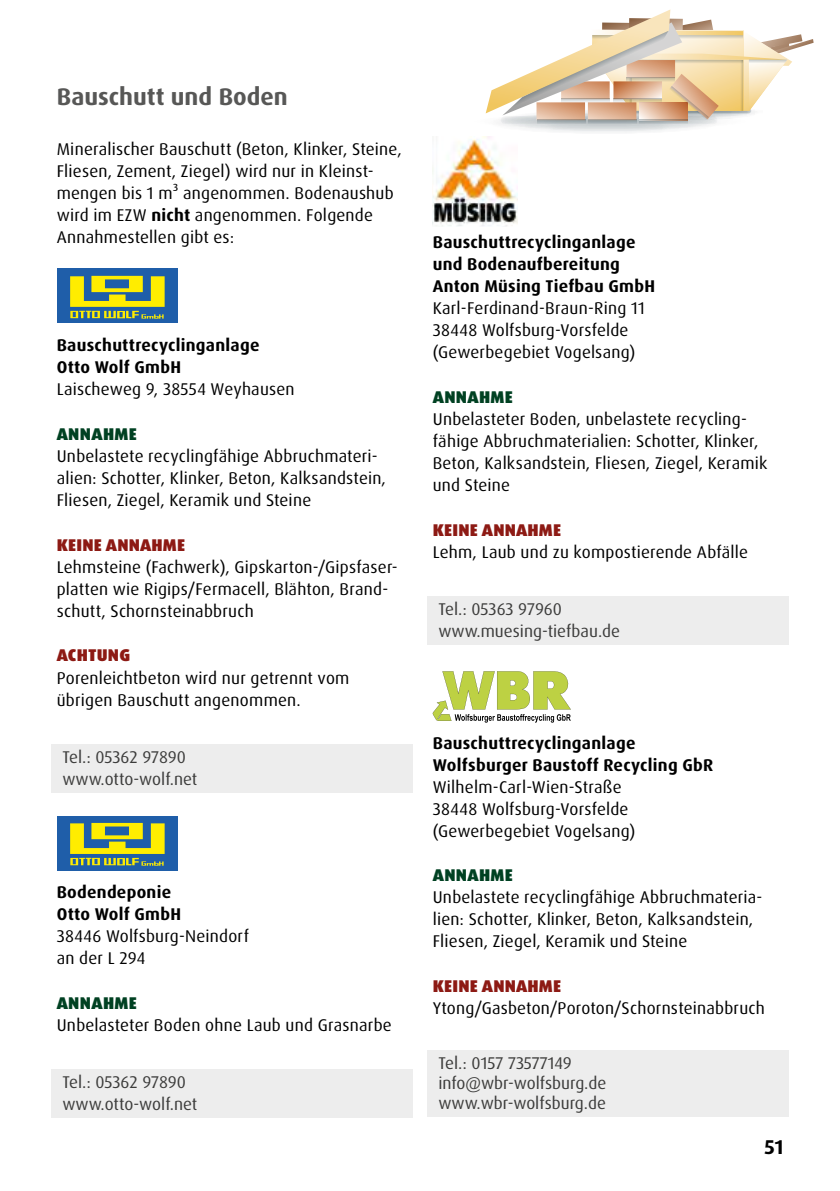
<style>
.page{position:relative;width:840px;height:1191px;background:#fff}
.page>*{position:absolute;margin:0;border:0;box-sizing:border-box;transform-origin:0 0}
.t1{font:700 24px "Dax OT";color:#575756}
.t2{font:700 20px "Dax OT";color:#000}
.t3{font:17px/22px "Dax Pro";letter-spacing:.015em;color:#000}
.t4{font:700 17px/22px "Dax OT";letter-spacing:.015em;color:#000}
.t5{font:17px/22px "Dax Pro";color:#3c3c3b}
.t6{font:900 17px "Dax OT";letter-spacing:.01em;color:#8d1a14}
.t7{font:900 17px "Dax OT";letter-spacing:.02em;color:#004122}
.s1{font-family:"Dax OT";font-weight:700}
</style>
<div class="page">
<div style="left:51px;top:744px;width:361px;height:48px;background:#ededed"></div>
<div style="left:51px;top:1069px;width:361px;height:49px;background:#ededed"></div>
<div style="left:57px;top:269px;width:120px;height:54px;background:#1f5ea9"></div>
<svg style="left:70px;top:276px;width:94px;height:43px"></svg>
<div style="left:57px;top:815px;width:120px;height:55px;background:#1f5ea9"></div>
<svg style="left:70px;top:823px;width:94px;height:42px"></svg>
<div style="left:427px;top:596px;width:361px;height:48px;background:#ededed"></div>
<div style="left:427px;top:1050px;width:361px;height:67px;background:#ededed"></div>
<img style="left:432px;top:136px;width:85px;height:90px">
<svg style="left:432px;top:671px;width:138px;height:51px"></svg>
<svg style="left:486px;top:113px;width:236px;height:21px"></svg>
<svg style="left:472px;top:114px;width:276px;height:15px"></svg>
<svg style="left:500px;top:116px;width:217px;height:8px"></svg>
<svg style="left:485px;top:9px;width:328px;height:112px"></svg>
<svg style="left:626px;top:77px;width:48px;height:6px"></svg>
<svg style="left:639px;top:119px;width:48px;height:6px"></svg>
<svg style="left:587px;top:119px;width:49px;height:6px"></svg>
<svg style="left:536px;top:119px;width:49px;height:6px"></svg>
<h1 class="t1" style="left:57px;top:81px;width:232px">Bauschutt und Boden</h1>
<p class="t3" style="left:57px;top:138px;width:346px">Mineralischer Bauschutt (Beton, Klinker, Steine, Fliesen, Zement, Ziegel) wird nur in Kleinst&shy;mengen bis 1 m³ angenommen. Bodenaushub wird im EZW <span class="s1">nicht</span> angenommen. Folgende Annahmestellen gibt es:</p>
<p class="t4" style="left:57px;top:335px;width:204px">Bauschuttrecyclinganlage<br>Otto Wolf GmbH</p>
<p class="t3" style="left:57px;top:378px;width:239px">Laischeweg 9, 38554 Weyhausen</p>
<p class="t7" style="left:57px;top:423px;width:82px">ANNAHME</p>
<p class="t3" style="left:57px;top:445px;width:330px">Unbelastete recyclingfähige Abbruchmateri&shy;alien: Schotter, Klinker, Beton, Kalksandstein,<br>Fliesen, Ziegel, Keramik und Steine</p>
<p class="t6" style="left:57px;top:534px;width:130px">KEINE ANNAHME</p>
<p class="t3" style="left:57px;top:556px;width:342px">Lehmsteine (Fachwerk), Gipskarton-/Gipsfaser&shy;platten wie Rigips/Fermacell, Blähton, Brand&shy;schutt, Schornsteinabbruch</p>
<p class="t6" style="left:57px;top:644px;width:75px">ACHTUNG</p>
<p class="t3" style="left:57px;top:666px;width:294px">Porenleichtbeton wird nur getrennt vom übrigen Bauschutt angenommen.</p>
<p class="t5" style="left:62px;top:746px;width:136px">Tel.: 05362 97890 www.otto-wolf.net</p>
<p class="t4" style="left:57px;top:881px;width:126px">Bodendeponie<br>Otto Wolf GmbH</p>
<p class="t3" style="left:57px;top:925px;width:194px">38446 Wolfsburg-Neindorf an der L 294</p>
<p class="t7" style="left:57px;top:992px;width:82px">ANNAHME</p>
<p class="t3" style="left:57px;top:1014px;width:336px">Unbelasteter Boden ohne Laub und Grasnarbe</p>
<p class="t5" style="left:62px;top:1071px;width:136px">Tel.: 05362 97890 www.otto-wolf.net</p>
<p class="t4" style="left:432px;top:231px;width:224px">Bauschuttrecyclinganlage und Bodenaufbereitung<br>Anton Müsing Tiefbau GmbH</p>
<p class="t3" style="left:432px;top:297px;width:213px">Karl-Ferdinand-Braun-Ring 11<br>38448 Wolfsburg-Vorsfelde (Gewerbegebiet Vogelsang)</p>
<p class="t7" style="left:432px;top:386px;width:82px">ANNAHME</p>
<p class="t3" style="left:432px;top:408px;width:336px">Unbelasteter Boden, unbelastete recycling&shy;fähige Abbruchmaterialien: Schotter, Klinker, Beton, Kalksandstein, Fliesen, Ziegel, Keramik und Steine</p>
<p class="t6" style="left:432px;top:519px;width:130px">KEINE ANNAHME</p>
<p class="t3" style="left:432px;top:541px;width:317px">Lehm, Laub und zu kompostierende Abfälle</p>
<p class="t5" style="left:438px;top:598px;width:183px">Tel.: 05363 97960 www.muesing-tiefbau.de</p>
<p class="t4" style="left:432px;top:732px;width:282px">Bauschuttrecyclinganlage<br>Wolfsburger Baustoff Recycling GbR</p>
<p class="t3" style="left:432px;top:776px;width:204px">Wilhelm-Carl-Wien-Straße<br>38448 Wolfsburg-Vorsfelde (Gewerbegebiet Vogelsang)</p>
<p class="t7" style="left:432px;top:864px;width:82px">ANNAHME</p>
<p class="t3" style="left:432px;top:886px;width:331px">Unbelastete recyclingfähige Abbruchmateria&shy;lien: Schotter, Klinker, Beton, Kalksandstein,<br>Fliesen, Ziegel, Keramik und Steine</p>
<p class="t6" style="left:432px;top:975px;width:130px">KEINE ANNAHME</p>
<p class="t3" style="left:432px;top:997px;width:333px">Ytong/Gasbeton/Poroton/Schornsteinabbruch</p>
<p class="t5" style="left:438px;top:1053px;width:169px;line-height:20px">Tel.: 0157 73577149 info@wbr-wolfsburg.de www.wbr-wolfsburg.de</p>
<p class="t2" style="left:764px;top:1134px;width:20px">51</p>
</div>
